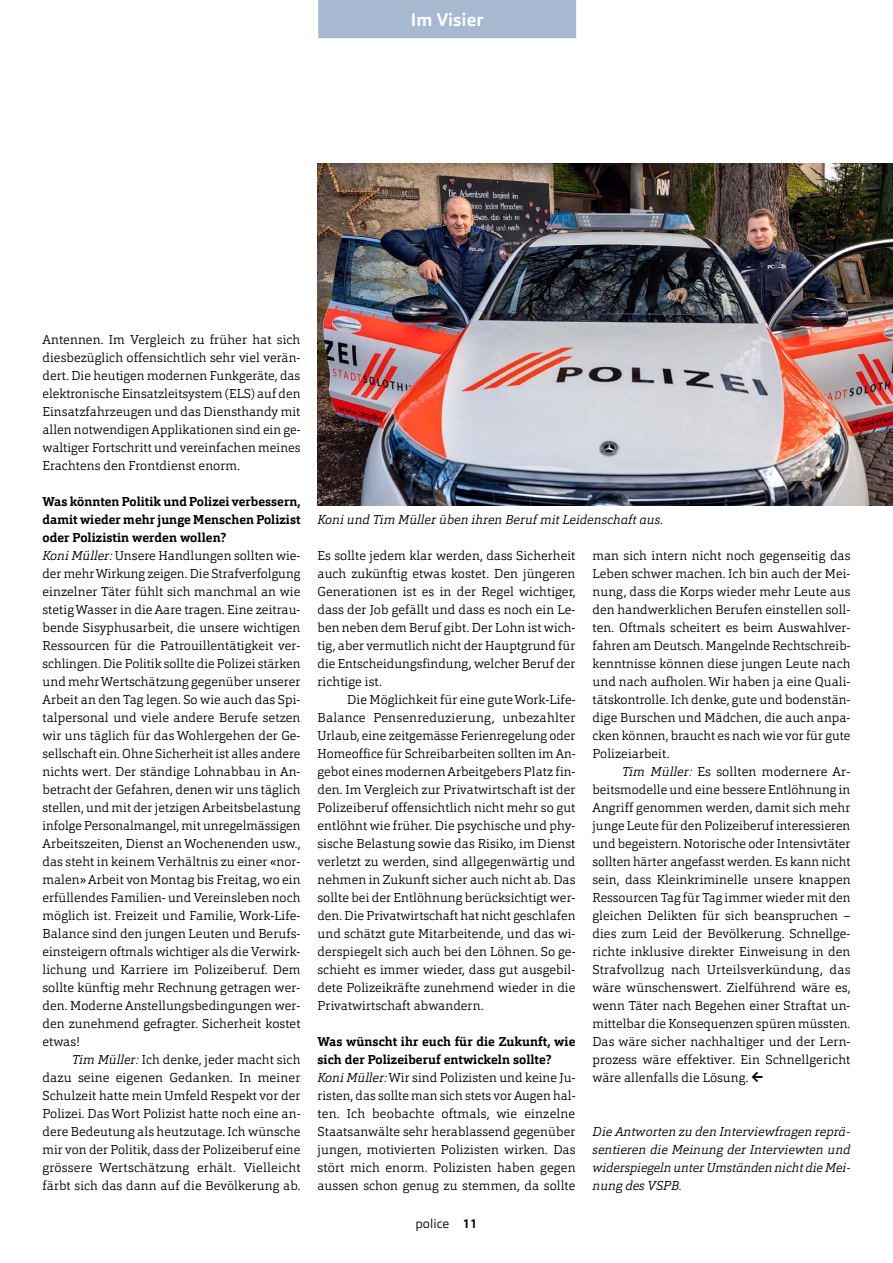
<style>
.page{position:relative;width:893px;height:1263px;background:#fff}
.page>*{position:absolute;margin:0;border:0;box-sizing:border-box;transform-origin:0 0}
.t1{font:700 18px "Orgon";letter-spacing:.005em;color:#fff}
.t2{font:300 12.75px/18px "Orgon Slab";letter-spacing:.005em;color:#000;text-align:justify}
.t3{font:italic 300 12.75px/18px "Orgon Slab";color:#000;text-align:justify}
.t4{font:300 12.75px "Orgon";letter-spacing:.005em;color:#000}
.s1{font-weight:700}
.s2{font-style:italic}
.s3{font-weight:700;font-size:15px}
</style>
<div class="page">
<img style="left:317px;top:164px;width:576px;height:342px">
<div style="left:318px;top:0;width:258px;height:38px;background:#a6b9d0"></div>
<h1 class="t1" style="left:411px;top:8px;width:74px">Im Visier</h1>
<p class="t2" style="left:43px;top:330px;width:260px">Antennen. Im Vergleich zu früher hat sich diesbezüglich offensichtlich sehr viel verän&shy;dert. Die heutigen modernen Funkgeräte, das elektronische Einsatzleitsystem (ELS) auf den Einsatzfahrzeugen und das Diensthandy mit allen notwendigen Applikationen sind ein ge&shy;waltiger Fortschritt und vereinfachen meines Erachtens den Frontdienst enorm.</p>
<p class="t2" style="left:43px;top:492px;width:260px;text-align:left"><span class="s1">Was könnten Politik und Polizei verbessern, damit wieder mehr junge Menschen Polizist oder Polizistin werden wollen?<br></span><span class="s2">Koni Müller:</span> Unsere Handlungen sollten wie&shy;der mehr Wirkung zeigen. Die Strafverfolgung einzelner Täter fühlt sich manchmal an wie stetig Wasser in die Aare tragen. Eine zeitrau&shy;bende Sisyphusarbeit, die unsere wichtigen Ressourcen für die Patrouillentätigkeit ver&shy;schlingen. Die Politik sollte die Polizei stärken und mehr Wertschätzung gegenüber unserer Arbeit an den Tag legen. So wie auch das Spi&shy;talpersonal und viele andere Berufe setzen wir uns täglich für das Wohlergehen der Ge&shy;sellschaft ein. Ohne Sicherheit ist alles andere nichts wert. Der ständige Lohnabbau in An&shy;betracht der Gefahren, denen wir uns täglich stellen, und mit der jetzigen Arbeitsbelastung infolge Personalmangel, mit unregelmässigen Arbeitszeiten, Dienst an Wochenenden usw., das steht in keinem Verhältnis zu einer «nor&shy;malen» Arbeit von Montag bis Freitag, wo ein erfüllendes Familien- und Vereinsleben noch möglich ist. Freizeit und Familie, Work-Life-Balance sind den jungen Leuten und Berufs&shy;einsteigern oftmals wichtiger als die Verwirk&shy;lichung und Karriere im Polizeiberuf. Dem sollte künftig mehr Rechnung getragen wer&shy;den. Moderne Anstellungsbedingungen wer&shy;den zunehmend gefragter. Sicherheit kostet etwas!</p>
<p class="t2" style="left:43px;top:1050px;width:260px;text-indent:30px"><span class="s2">Tim Müller:</span> Ich denke, jeder macht sich dazu seine eigenen Gedanken. In meiner Schulzeit hatte mein Umfeld Respekt vor der Polizei. Das Wort Polizist hatte noch eine an&shy;dere Bedeutung als heutzutage. Ich wünsche mir von der Politik, dass der Polizeiberuf eine grössere Wertschätzung erhält. Vielleicht färbt sich das dann auf die Bevölkerung ab.</p>
<p class="t3" style="left:317px;top:510px;width:347px">Koni und Tim Müller üben ihren Beruf mit Leidenschaft aus.</p>
<p class="t2" style="left:317px;top:546px;width:260px">Es sollte jedem klar werden, dass Sicherheit auch zukünftig etwas kostet. Den jüngeren Generationen ist es in der Regel wichtiger, dass der Job gefällt und dass es noch ein Le&shy;ben neben dem Beruf gibt. Der Lohn ist wich&shy;tig, aber vermutlich nicht der Hauptgrund für die Entscheidungsfindung, welcher Beruf der richtige ist.</p>
<p class="t2" style="left:317px;top:690px;width:260px;text-indent:30px">Die Möglichkeit für eine gute Work-Life-Balance Pensenreduzierung, unbezahlter Urlaub, eine zeitgemässe Ferienregelung oder Homeoffice für Schreibarbeiten sollten im An&shy;gebot eines modernen Arbeitgebers Platz fin&shy;den. Im Vergleich zur Privatwirtschaft ist der Polizeiberuf offensichtlich nicht mehr so gut entlöhnt wie früher. Die psychische und phy&shy;sische Belastung sowie das Risiko, im Dienst verletzt zu werden, sind allgegenwärtig und nehmen in Zukunft sicher auch nicht ab. Das sollte bei der Entlöhnung berücksichtigt wer&shy;den. Die Privatwirtschaft hat nicht geschlafen und schätzt gute Mitarbeitende, und das wi&shy;derspiegelt sich auch bei den Löhnen. So ge&shy;schieht es immer wieder, dass gut ausgebil&shy;dete Polizeikräfte zunehmend wieder in die Privatwirtschaft abwandern.</p>
<p class="t2" style="left:317px;top:1032px;width:260px;text-align:left"><span class="s1">Was wünscht ihr euch für die Zukunft, wie sich der Polizeiberuf entwickeln sollte?<br></span><span class="s2">Koni Müller:</span> Wir sind Polizisten und keine Ju&shy;risten, das sollte man sich stets vor Augen hal&shy;ten. Ich beobachte oftmals, wie einzelne Staatsanwälte sehr herablassend gegenüber jungen, motivierten Polizisten wirken. Das stört mich enorm. Polizisten haben gegen aussen schon genug zu stemmen, da sollte</p>
<p class="t4" style="left:416px;top:1215px;width:63px">police <span class="s1">11</span></p>
<p class="t2" style="left:592px;top:546px;width:260px">man sich intern nicht noch gegenseitig das Leben schwer machen. Ich bin auch der Mei&shy;nung, dass die Korps wieder mehr Leute aus den handwerklichen Berufen einstellen soll&shy;ten. Oftmals scheitert es beim Auswahlver&shy;fahren am Deutsch. Mangelnde Rechtschreib&shy;kenntnisse können diese jungen Leute nach und nach aufholen. Wir haben ja eine Quali&shy;tätskontrolle. Ich denke, gute und bodenstän&shy;dige Burschen und Mädchen, die auch anpa&shy;cken können, braucht es nach wie vor für gute Polizeiarbeit.</p>
<p class="t2" style="left:592px;top:762px;width:260px;text-indent:30px"><span class="s2">Tim Müller:</span> Es sollten modernere Ar&shy;beitsmodelle und eine bessere Entlöhnung in Angriff genommen werden, damit sich mehr junge Leute für den Polizeiberuf interessieren und begeistern. Notorische oder Intensivtäter sollten härter angefasst werden. Es kann nicht sein, dass Kleinkriminelle unsere knappen Ressourcen Tag für Tag immer wieder mit den gleichen Delikten für sich beanspruchen – dies zum Leid der Bevölkerung. Schnellge&shy;richte inklusive direkter Einweisung in den Strafvollzug nach Urteilsverkündung, das wäre wünschenswert. Zielführend wäre es, wenn Täter nach Begehen einer Straftat un&shy;mittelbar die Konsequenzen spüren müssten.<br>Das wäre sicher nachhaltiger und der Lern&shy;prozess wäre effektiver. Ein Schnellgericht wäre allenfalls die Lösung. <span class="s3">←</span></p>
<p class="t3" style="left:592px;top:1122px;width:259px">Die Antworten zu den Interviewfragen reprä&shy;sentieren die Meinung der Interviewten und widerspiegeln unter Umständen nicht die Mei&shy;nung des VSPB.</p>
</div>
